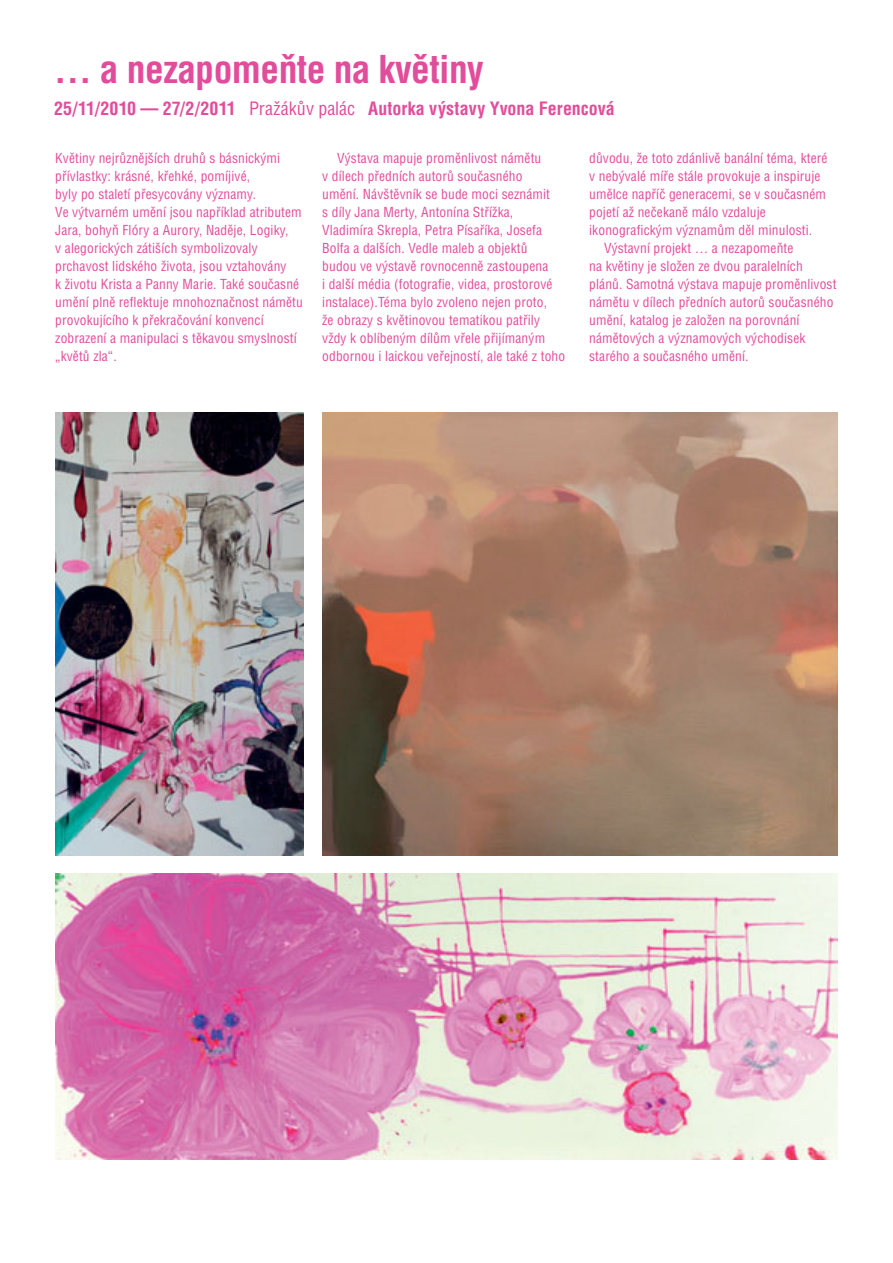
<style>
.page{position:relative;width:893px;height:1263px;background:#fff}
.page>*{position:absolute;margin:0;border:0;box-sizing:border-box;transform-origin:0 0}
.t1{font:700 37.5px "Helvetica Cond CE";letter-spacing:-.015em;color:#e24d9b}
.t2{font:700 18px "Helvetica Cond CE";letter-spacing:.005em;color:#e24d9b}
.t3{font:13.5px/18px "Helvetica Cond CE";letter-spacing:.01em;color:#e24d9b}
.s1{font-weight:400}
</style>
<div class="page">
<img style="left:55px;top:412px;width:249px;height:443px">
<img style="left:55px;top:874px;width:783px;height:286px">
<img style="left:322px;top:412px;width:516px;height:443px">
<h1 class="t1" style="left:54px;top:54px;width:431px">… a nezapomeňte na květiny</h1>
<h2 class="t2" style="left:54px;top:101px;width:562px">25/11/2010 — 27/2/2011 <span class="s1">Pražákův palác</span> Autorka výstavy Yvona Ferencová</h2>
<p class="t3" style="left:55px;top:150px;width:249px">Květiny nejrůznějších druhů s básnickými přívlastky: krásné, křehké, pomíjivé,<br>byly po staletí přesycovány významy.<br>Ve výtvarném umění jsou například atributem Jara, bohyň Flóry a Aurory, Naděje, Logiky,<br>v alegorických zátiších symbolizovaly prchavost lidského života, jsou vztahovány<br>k životu Krista a Panny Marie. Také současné umění plně reflektuje mnohoznačnost námětu provokujícího k překračování konvencí zobrazení a manipulaci s těkavou smyslností „květů zla“.</p>
<p class="t3" style="left:322px;top:150px;width:244px;text-indent:15px">Výstava mapuje proměnlivost námětu<br>v dílech předních autorů současného<br>umění. Návštěvník se bude moci seznámit<br>s díly Jana Merty, Antonína Střížka, Vladimíra Skrepla, Petra Písaříka, Josefa Bolfa a dalších. Vedle maleb a objektů<br>budou ve výstavě rovnocenně zastoupena<br>i další média (fotografie, videa, prostorové instalace).Téma bylo zvoleno nejen proto,<br>že obrazy s květinovou tematikou patřily vždy k oblíbeným dílům vřele přijímaným odbornou i laickou veřejností, ale také z toho</p>
<p class="t3" style="left:589px;top:150px;width:240px">důvodu, že toto zdánlivě banální téma, které</p>
<p class="t3" style="left:589px;top:168px;width:233px">v nebývalé míře stále provokuje a inspiruje</p>
<p class="t3" style="left:589px;top:186px;width:238px">umělce napříč generacemi, se v současném</p>
<p class="t3" style="left:589px;top:204px;width:178px">pojetí až nečekaně málo vzdaluje</p>
<p class="t3" style="left:589px;top:222px;width:225px">ikonografickým významům děl minulosti.</p>
<p class="t3" style="left:604px;top:240px;width:191px">Výstavní projekt … a nezapomeňte</p>
<p class="t3" style="left:589px;top:258px;width:215px">na květiny je složen ze dvou paralelních</p>
<p class="t3" style="left:589px;top:276px;width:249px">plánů. Samotná výstava mapuje proměnlivost</p>
<p class="t3" style="left:589px;top:294px;width:246px">námětu v dílech předních autorů současného</p>
<p class="t3" style="left:589px;top:312px;width:212px">umění, katalog je založen na porovnání</p>
<p class="t3" style="left:589px;top:330px;width:218px">námětových a významových východisek</p>
<p class="t3" style="left:589px;top:348px;width:161px">starého a současného umění.</p>
</div>
